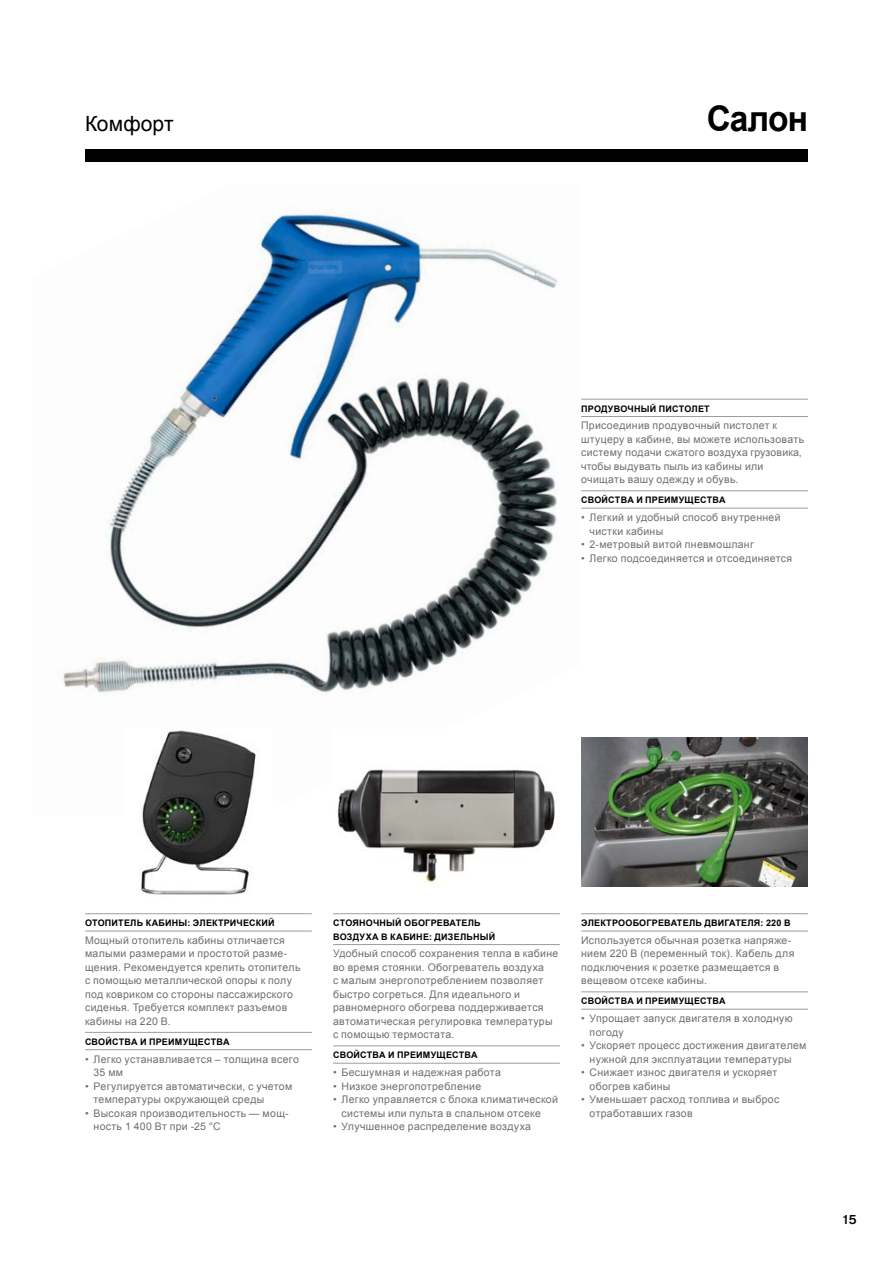
<style>
.page{position:relative;width:893px;height:1263px;background:#fff}
.page>*{position:absolute;margin:0;border:0;box-sizing:border-box;transform-origin:0 0}
.t1{font:700 35.25px "Arial";letter-spacing:-.03em;color:#000;scale:.95 1}
.t2{font:21px "Arial";letter-spacing:.005em;color:#000}
.t3{font:500 12.75px "Volvo Sans Pro";color:#000}
.t4{font:10.5px/13.5px "Arial";letter-spacing:.03em;color:#706f6f}
.t5{font:700 9px/13.5px "Arial";letter-spacing:.02em;color:#000}
</style>
<div class="page">
<div style="left:85px;top:149px;width:723px;height:13px;background:#000"></div>
<img style="left:63px;top:206px;width:495px;height:487px">
<img style="left:337px;top:769px;width:218px;height:115px">
<img style="left:141px;top:730px;width:115px;height:165px">
<img style="left:581px;top:738px;width:227px;height:149px">
<hr style="left:581px;top:399px;width:227px;height:1px;background:#9d9d9c">
<hr style="left:581px;top:416px;width:227px;height:1px;background:#9d9d9c">
<hr style="left:581px;top:490px;width:227px;height:1px;background:#9d9d9c">
<hr style="left:581px;top:508px;width:227px;height:1px;background:#9d9d9c">
<hr style="left:85px;top:913px;width:227px;height:1px;background:#9d9d9c">
<hr style="left:85px;top:931px;width:227px;height:1px;background:#9d9d9c">
<hr style="left:85px;top:1032px;width:227px;height:1px;background:#9d9d9c">
<hr style="left:85px;top:1049px;width:227px;height:1px;background:#9d9d9c">
<hr style="left:333px;top:913px;width:227px;height:1px;background:#9d9d9c">
<hr style="left:333px;top:944px;width:227px;height:1px;background:#9d9d9c">
<hr style="left:333px;top:1045px;width:227px;height:1px;background:#9d9d9c">
<hr style="left:333px;top:1063px;width:227px;height:1px;background:#9d9d9c">
<hr style="left:581px;top:913px;width:227px;height:1px;background:#9d9d9c">
<hr style="left:581px;top:931px;width:227px;height:1px;background:#9d9d9c">
<hr style="left:581px;top:991px;width:227px;height:1px;background:#9d9d9c">
<hr style="left:581px;top:1009px;width:227px;height:1px;background:#9d9d9c">
<h2 class="t2" style="left:85px;top:110px;width:90px">Комфорт</h2>
<h1 class="t1" style="left:707px;top:95px;width:108px">Салон</h1>
<p class="t5" style="left:581px;top:402px;width:130px">ПРОДУВОЧНЫЙ ПИСТОЛЕТ</p>
<p class="t4" style="left:581px;top:419px;width:224px">Присоединив продувочный пистолет к штуцеру в кабине, вы можете использовать систему подачи сжатого воздуха грузовика, чтобы выдувать пыль из кабины или очищать вашу одежду и обувь.</p>
<p class="t5" style="left:581px;top:494px;width:146px">СВОЙСТВА И ПРЕИМУЩЕСТВА</p>
<p class="t4" style="left:590px;top:511px;width:192px;text-indent:-9px">• Легкий и удобный способ внутренней чистки кабины</p>
<p class="t4" style="left:581px;top:538px;width:174px">• 2-метровый витой пневмошланг</p>
<p class="t4" style="left:581px;top:551px;width:213px">• Легко подсоединяется и отсоединяется</p>
<p class="t5" style="left:85px;top:916px;width:191px">ОТОПИТЕЛЬ КАБИНЫ: ЭЛЕКТРИЧЕСКИЙ</p>
<p class="t4" style="left:85px;top:933px;width:217px">Мощный отопитель кабины отличается малыми размерами и простотой разме&shy;щения. Рекомендуется крепить отопитель с помощью металлической опоры к полу под ковриком со стороны пассажирского сиденья. Требуется комплект разъемов кабины на 220 В.</p>
<p class="t5" style="left:85px;top:1035px;width:146px">СВОЙСТВА И ПРЕИМУЩЕСТВА</p>
<p class="t4" style="left:94px;top:1052px;width:207px;text-indent:-9px">• Легко устанавливается – толщина всего<br>35 мм</p>
<p class="t4" style="left:94px;top:1079px;width:200px;text-indent:-9px">• Регулируется автоматически, с учетом температуры окружающей среды</p>
<p class="t4" style="left:94px;top:1106px;width:197px;text-indent:-9px">• Высокая производительность — мощ&shy;ность 1 400 Вт при -25 °C</p>
<p class="t5" style="left:333px;top:916px;width:164px">СТОЯНОЧНЫЙ ОБОГРЕВАТЕЛЬ<br>ВОЗДУХА В КАБИНЕ: ДИЗЕЛЬНЫЙ</p>
<p class="t4" style="left:333px;top:947px;width:227px">Удобный способ сохранения тепла в кабине во время стоянки. Обогреватель воздуха<br>с малым энергопотреблением позволяет быстро согреться. Для идеального и равномерного обогрева поддерживается автоматическая регулировка температуры с помощью термостата.</p>
<p class="t5" style="left:333px;top:1049px;width:146px">СВОЙСТВА И ПРЕИМУЩЕСТВА</p>
<p class="t4" style="left:333px;top:1066px;width:169px">• Бесшумная и надежная работа</p>
<p class="t4" style="left:333px;top:1079px;width:150px">• Низкое энергопотребление</p>
<p class="t4" style="left:342px;top:1093px;width:218px;text-indent:-9px">• Легко управляется с блока климатической системы или пульта в спальном отсеке</p>
<p class="t4" style="left:333px;top:1120px;width:199px">• Улучшенное распределение воздуха</p>
<p class="t5" style="left:581px;top:916px;width:211px">ЭЛЕКТРООБОГРЕВАТЕЛЬ ДВИГАТЕЛЯ: 220 В</p>
<p class="t4" style="left:581px;top:933px;width:215px">Используется обычная розетка напряже&shy;нием 220 В (переменный ток). Кабель для подключения к розетке размещается в вещевом отсеке кабины.</p>
<p class="t5" style="left:581px;top:995px;width:146px">СВОЙСТВА И ПРЕИМУЩЕСТВА</p>
<p class="t4" style="left:590px;top:1012px;width:204px;text-indent:-9px">• Упрощает запуск двигателя в холодную погоду</p>
<p class="t4" style="left:581px;top:1039px;width:227px;text-align:center">• Ускоряет процесс достижения двигателем нужной для эксплуатации температуры</p>
<p class="t4" style="left:590px;top:1066px;width:189px;text-indent:-9px">• Снижает износ двигателя и ускоряет обогрев кабины</p>
<p class="t4" style="left:590px;top:1093px;width:191px;text-indent:-9px">• Уменьшает расход топлива и выброс отработавших газов</p>
<p class="t3" style="left:842px;top:1212px;width:16px">15</p>
</div>
